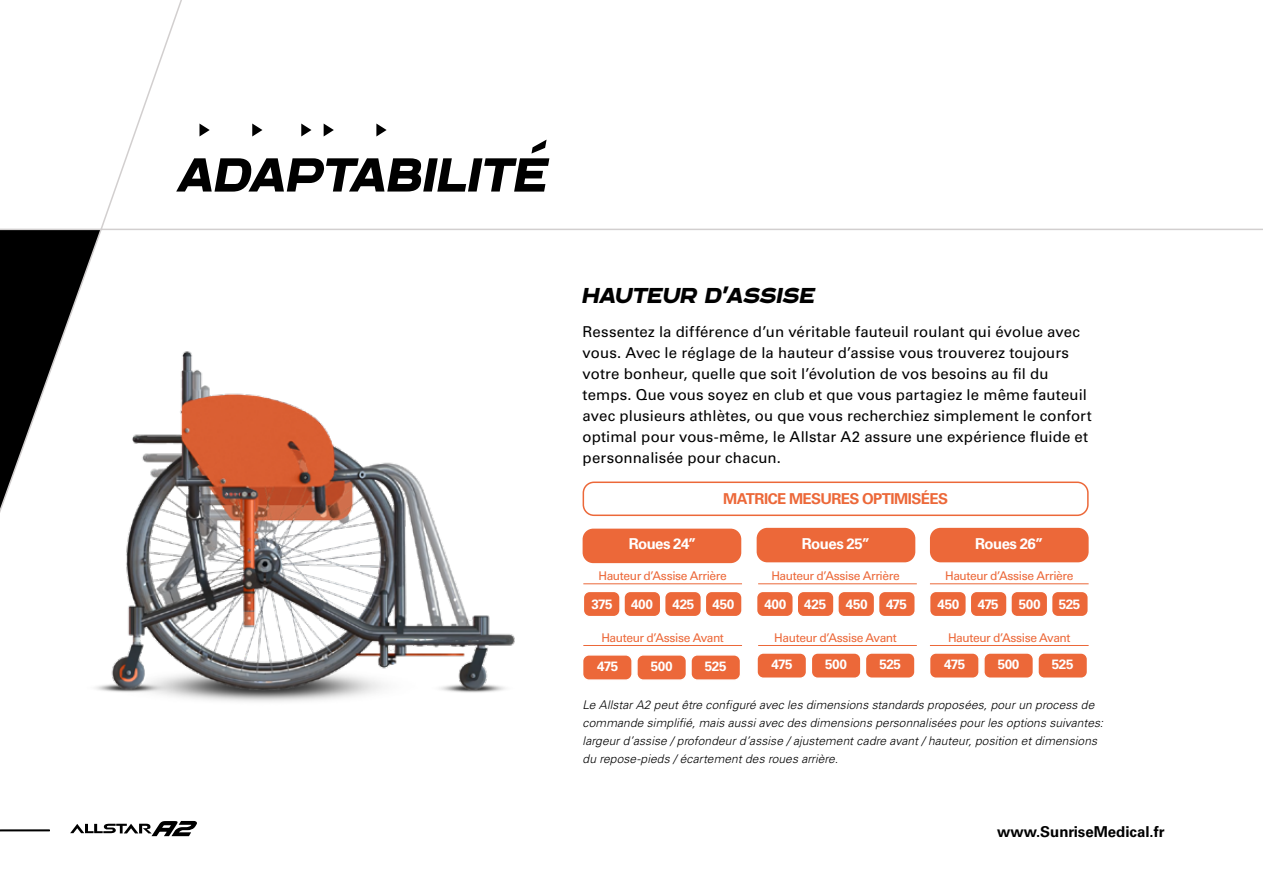
<style>
.page{position:relative;width:1263px;height:893px;background:#fff}
.page>*{position:absolute;margin:0;border:0;box-sizing:border-box;transform-origin:0 0}
.t1{font:italic 700 59.55px "Blatant";color:#000}
.t2{font:italic 700 27px "Blatant";color:#000}
.t3{font:15px/21px "Univers LT Std";letter-spacing:.005em;color:#000}
.t4{font:700 15px "Univers LT Std";letter-spacing:-.04em;color:#ec6839}
.t5{font:700 15px "Univers LT Std";letter-spacing:-.04em;color:#fff}
.t6{font:700 15px "Univers LT Std";color:#000}
.t7{font:700 13.5px "Univers LT Std";letter-spacing:-.035em;color:#fff}
.t8{font:italic 300 12px/18px "Univers LT Std";letter-spacing:.01em;color:#000}
.t9{font:12px "Univers LT Std";letter-spacing:-.03em;color:#ec6839}
</style>
<div class="page">
<svg style="left:101px;top:0;width:1162px;height:230px"></svg>
<svg style="left:0;top:228px;width:103px;height:105px"></svg>
<hr style="left:0;top:830px;width:50px;height:1px;background:#000">
<svg style="left:70px;top:821px;width:127px;height:15px"></svg>
<div style="left:583px;top:481px;width:506px;height:35px;border:2px solid #ec6839;border-radius:11px"></div>
<svg style="left:252px;top:124px;width:10px;height:12px"></svg>
<svg style="left:199px;top:124px;width:11px;height:12px"></svg>
<svg style="left:376px;top:124px;width:11px;height:12px"></svg>
<svg style="left:324px;top:124px;width:10px;height:12px"></svg>
<svg style="left:301px;top:124px;width:10px;height:12px"></svg>
<img style="left:0;top:333px;width:612px;height:369px">
<div style="left:583px;top:591px;width:37px;height:26px;background:#ec6839;border-radius:6px"></div>
<div style="left:583px;top:591px;width:38px;height:26px;border:2px solid #fff;border-radius:6px"></div>
<div style="left:624px;top:591px;width:37px;height:26px;background:#ec6839;border-radius:6px"></div>
<div style="left:623px;top:591px;width:38px;height:26px;border:2px solid #fff;border-radius:6px"></div>
<div style="left:665px;top:591px;width:36px;height:26px;background:#ec6839;border-radius:6px"></div>
<div style="left:664px;top:591px;width:38px;height:26px;border:2px solid #fff;border-radius:6px"></div>
<div style="left:705px;top:591px;width:37px;height:26px;background:#ec6839;border-radius:6px"></div>
<div style="left:704px;top:591px;width:39px;height:26px;border:2px solid #fff;border-radius:6px"></div>
<div style="left:756px;top:591px;width:37px;height:26px;background:#ec6839;border-radius:6px"></div>
<div style="left:756px;top:591px;width:38px;height:26px;border:2px solid #fff;border-radius:6px"></div>
<div style="left:797px;top:591px;width:37px;height:26px;background:#ec6839;border-radius:6px"></div>
<div style="left:796px;top:591px;width:39px;height:26px;border:2px solid #fff;border-radius:6px"></div>
<div style="left:838px;top:591px;width:37px;height:26px;background:#ec6839;border-radius:6px"></div>
<div style="left:837px;top:591px;width:38px;height:26px;border:2px solid #fff;border-radius:6px"></div>
<div style="left:878px;top:591px;width:37px;height:26px;background:#ec6839;border-radius:6px"></div>
<div style="left:878px;top:591px;width:38px;height:26px;border:2px solid #fff;border-radius:6px"></div>
<div style="left:930px;top:591px;width:36px;height:26px;background:#ec6839;border-radius:6px"></div>
<div style="left:929px;top:591px;width:38px;height:26px;border:2px solid #fff;border-radius:6px"></div>
<div style="left:970px;top:591px;width:37px;height:26px;background:#ec6839;border-radius:6px"></div>
<div style="left:969px;top:591px;width:39px;height:26px;border:2px solid #fff;border-radius:6px"></div>
<div style="left:1011px;top:591px;width:37px;height:26px;background:#ec6839;border-radius:6px"></div>
<div style="left:1010px;top:591px;width:38px;height:26px;border:2px solid #fff;border-radius:6px"></div>
<div style="left:1051px;top:591px;width:37px;height:26px;background:#ec6839;border-radius:6px"></div>
<div style="left:1051px;top:591px;width:38px;height:26px;border:2px solid #fff;border-radius:6px"></div>
<div style="left:583px;top:529px;width:158px;height:34px;background:#ec6839;border-radius:11px"></div>
<div style="left:757px;top:528px;width:158px;height:34px;background:#ec6839;border-radius:11px"></div>
<div style="left:930px;top:528px;width:159px;height:34px;background:#ec6839;border-radius:11px"></div>
<hr style="left:583px;top:584px;width:159px;height:1px;background:#ec6839">
<hr style="left:758px;top:584px;width:159px;height:1px;background:#ec6839">
<hr style="left:930px;top:584px;width:159px;height:1px;background:#ec6839">
<div style="left:583px;top:655px;width:49px;height:25px;background:#ec6839;border-radius:6px"></div>
<div style="left:582px;top:654px;width:51px;height:27px;border:2px solid #fff;border-radius:6px"></div>
<div style="left:637px;top:655px;width:49px;height:25px;background:#ec6839;border-radius:6px"></div>
<div style="left:636px;top:654px;width:51px;height:27px;border:2px solid #fff;border-radius:6px"></div>
<div style="left:691px;top:655px;width:49px;height:25px;background:#ec6839;border-radius:6px"></div>
<div style="left:690px;top:654px;width:51px;height:27px;border:2px solid #fff;border-radius:6px"></div>
<div style="left:757px;top:653px;width:49px;height:25px;background:#ec6839;border-radius:6px"></div>
<div style="left:756px;top:652px;width:51px;height:27px;border:2px solid #fff;border-radius:6px"></div>
<div style="left:811px;top:653px;width:50px;height:25px;background:#ec6839;border-radius:6px"></div>
<div style="left:810px;top:652px;width:52px;height:27px;border:2px solid #fff;border-radius:6px"></div>
<div style="left:865px;top:653px;width:50px;height:25px;background:#ec6839;border-radius:6px"></div>
<div style="left:865px;top:652px;width:51px;height:27px;border:2px solid #fff;border-radius:6px"></div>
<div style="left:929px;top:653px;width:50px;height:25px;background:#ec6839;border-radius:6px"></div>
<div style="left:929px;top:652px;width:51px;height:27px;border:2px solid #fff;border-radius:6px"></div>
<div style="left:984px;top:653px;width:49px;height:25px;background:#ec6839;border-radius:6px"></div>
<div style="left:983px;top:652px;width:51px;height:27px;border:2px solid #fff;border-radius:6px"></div>
<div style="left:1038px;top:653px;width:49px;height:25px;background:#ec6839;border-radius:6px"></div>
<div style="left:1037px;top:652px;width:51px;height:27px;border:2px solid #fff;border-radius:6px"></div>
<hr style="left:583px;top:645px;width:159px;height:1px;background:#ec6839">
<hr style="left:758px;top:645px;width:159px;height:1px;background:#ec6839">
<hr style="left:930px;top:645px;width:159px;height:1px;background:#ec6839">
<h1 class="t1" style="left:179px;top:139px;width:371px">ADAPTABILITÉ</h1>
<h2 class="t2" style="left:583px;top:279px;width:234px">HAUTEUR D’ASSISE</h2>
<p class="t3" style="left:583px;top:321px;width:511px">Ressentez la différence d’un véritable fauteuil roulant qui évolue avec vous. Avec le réglage de la hauteur d’assise vous trouverez toujours votre bonheur, quelle que soit l’évolution de vos besoins au fil du temps. Que vous soyez en club et que vous partagiez le même fauteuil avec plusieurs athlètes, ou que vous recherchiez simplement le confort optimal pour vous-même, le Allstar A2 assure une expérience fluide et personnalisée pour chacun.</p>
<p class="t4" style="left:723px;top:490px;width:226px">MATRICE MESURES OPTIMISÉES</p>
<p class="t5" style="left:629px;top:535px;width:69px">Roues 24”</p>
<p class="t9" style="left:598px;top:568px;width:130px">Hauteur d’Assise Arrière</p>
<p class="t9" style="left:771px;top:568px;width:130px">Hauteur d’Assise Arrière</p>
<p class="t9" style="left:945px;top:568px;width:130px">Hauteur d’Assise Arrière</p>
<p class="t5" style="left:802px;top:535px;width:70px">Roues 25”</p>
<p class="t5" style="left:975px;top:535px;width:70px">Roues 26”</p>
<p class="t7" style="left:591px;top:596px;width:23px">375</p>
<p class="t7" style="left:631px;top:596px;width:23px">400</p>
<p class="t7" style="left:672px;top:596px;width:23px">425</p>
<p class="t7" style="left:712px;top:596px;width:23px">450</p>
<p class="t7" style="left:764px;top:596px;width:23px">400</p>
<p class="t7" style="left:804px;top:596px;width:23px">425</p>
<p class="t7" style="left:846px;top:596px;width:23px">450</p>
<p class="t7" style="left:886px;top:596px;width:23px">475</p>
<p class="t7" style="left:937px;top:596px;width:23px">450</p>
<p class="t7" style="left:978px;top:596px;width:23px">475</p>
<p class="t7" style="left:1019px;top:596px;width:23px">500</p>
<p class="t7" style="left:1059px;top:596px;width:23px">525</p>
<p class="t9" style="left:601px;top:630px;width:124px">Hauteur d’Assise Avant</p>
<p class="t7" style="left:597px;top:658px;width:23px">475</p>
<p class="t7" style="left:651px;top:658px;width:23px">500</p>
<p class="t7" style="left:705px;top:658px;width:23px">525</p>
<p class="t7" style="left:772px;top:656px;width:23px">475</p>
<p class="t7" style="left:825px;top:656px;width:23px">500</p>
<p class="t7" style="left:879px;top:656px;width:23px">525</p>
<p class="t7" style="left:944px;top:656px;width:23px">475</p>
<p class="t7" style="left:998px;top:656px;width:23px">500</p>
<p class="t7" style="left:1052px;top:656px;width:23px">525</p>
<p class="t9" style="left:774px;top:630px;width:124px">Hauteur d’Assise Avant</p>
<p class="t9" style="left:948px;top:630px;width:124px">Hauteur d’Assise Avant</p>
<p class="t8" style="left:583px;top:696px;width:522px">Le Allstar A2 peut être configuré avec les dimensions standards proposées, pour un process de commande simplifié, mais aussi avec des dimensions personnalisées pour les options suivantes: largeur d’assise / profondeur d’assise / ajustement cadre avant / hauteur, position et dimensions du repose-pieds / écartement des roues arrière.</p>
<p class="t6" style="left:997px;top:823px;width:169px">www.SunriseMedical.fr</p>
</div>
